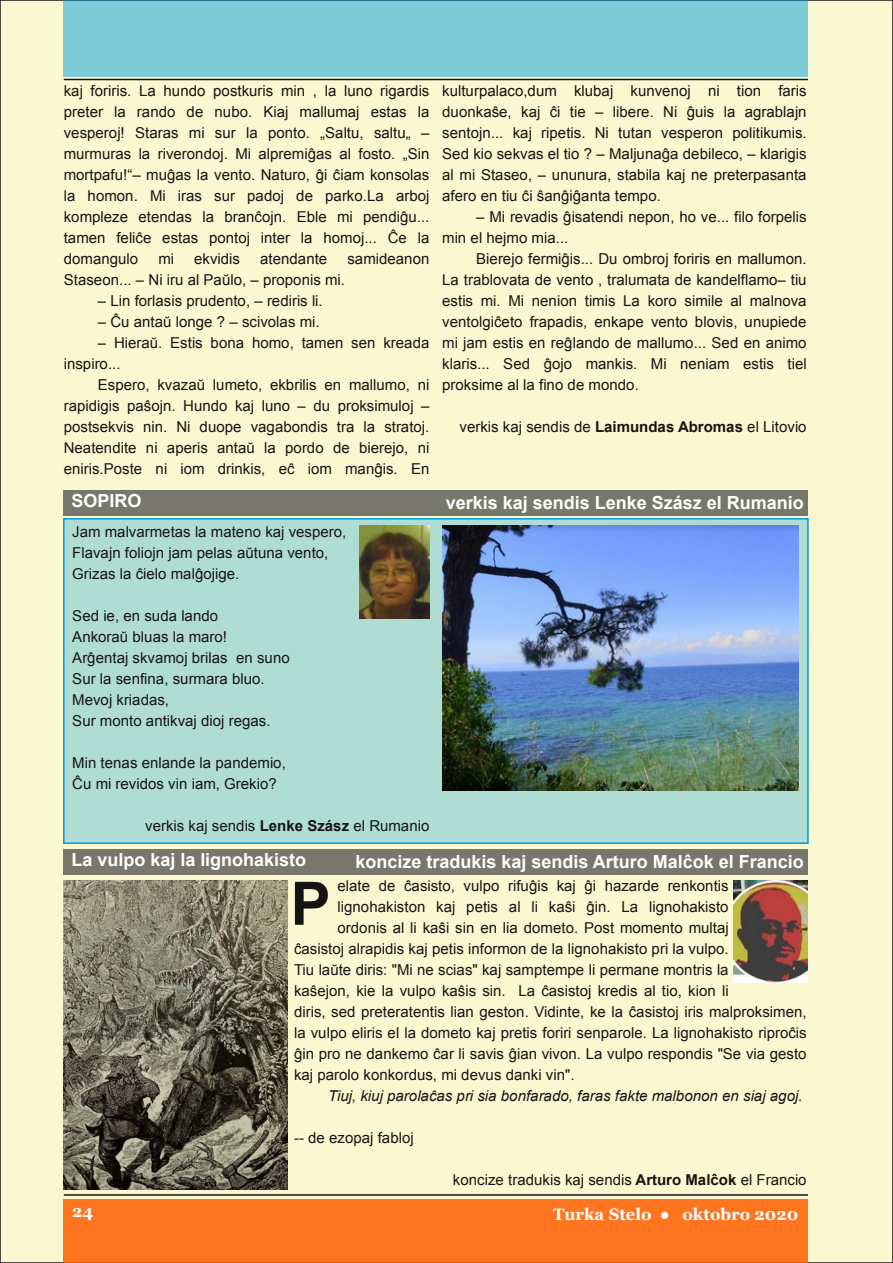
<style>
.page{position:relative;width:893px;height:1263px;background:#faf8d0}
.page>*{position:absolute;margin:0;border:0;box-sizing:border-box;transform-origin:0 0}
.t1{font:700 60px "Arial";color:#161413}
.t2{font:700 18px "Arial";color:#fff}
.t3{font:700 16.5px "Georgia";color:#fff}
.t4{font:15px/21px "Arial";letter-spacing:.005em;color:#161413}
.t5{font:italic 15px "Arial";letter-spacing:.005em;color:#161413}
.s1{font-weight:700}
</style>
<div class="page">
<div style="left:64px;top:1199px;width:744px;height:64px;background:#fe741f"></div>
<hr style="left:64px;top:1194px;width:744px;height:2px;background:#161413">
<div style="left:64px;top:0;width:744px;height:77px;background:#7dcbd7"></div>
<hr style="left:64px;top:79px;width:744px;height:1px;background:#161413">
<div style="left:64px;top:519px;width:744px;height:324px;background:#afddd4"></div>
<div style="left:63px;top:518px;width:746px;height:326px;border:2px solid #009ee0"></div>
<div style="left:64px;top:490px;width:744px;height:26px;background:#78776b"></div>
<img style="left:360px;top:526px;width:69px;height:92px">
<img style="left:443px;top:526px;width:355px;height:265px">
<div style="left:64px;top:849px;width:744px;height:26px;background:#78776b"></div>
<img style="left:734px;top:880px;width:74px;height:103px">
<img style="left:64px;top:880px;width:224px;height:309px">
<p class="t4" style="left:64px;top:80px;width:367px;text-align:justify">kaj foriris. La hundo postkuris min , la luno rigardis preter la rando de nubo. Kiaj mallumaj estas la vesperoj! Staras mi sur la ponto. „Saltu, saltu„ – murmuras la riverondoj. Mi alpremiĝas al fosto. „Sin mortpafu!“– muĝas la vento. Naturo, ĝi ĉiam konsolas la homon. Mi iras sur padoj de parko.La arboj kompleze etendas la branĉojn. Eble mi pendiĝu... tamen feliĉe estas pontoj inter la homoj... Ĉe la domangulo</p>
<p class="t4" style="left:158px;top:248px;width:17px">mi</p>
<p class="t4" style="left:194px;top:248px;width:47px">ekvidis</p>
<p class="t4" style="left:260px;top:248px;width:69px">atendante</p>
<p class="t4" style="left:347px;top:248px;width:83px">samideanon</p>
<p class="t4" style="left:64px;top:269px;width:283px">Staseon... – Ni iru al Paŭlo, – proponis mi.</p>
<p class="t4" style="left:98px;top:290px;width:226px">– Lin forlasis prudento, – rediris li.</p>
<p class="t4" style="left:98px;top:311px;width:223px">– Ĉu antaŭ longe ? – scivolas mi.</p>
<p class="t4" style="left:64px;top:332px;width:367px;text-indent:34px">– Hieraŭ. Estis bona homo, tamen sen kreada inspiro...</p>
<p class="t4" style="left:64px;top:374px;width:367px;text-align:justify;text-indent:34px">Espero, kvazaŭ lumeto, ekbrilis en mallumo, ni rapidigis paŝojn. Hundo kaj luno – du proksimuloj – postsekvis nin. Ni duope vagabondis tra la stratoj.<br>Neatendite ni aperis antaŭ la pordo de bierejo, ni eniris.Poste ni iom drinkis, eĉ iom manĝis. En</p>
<p class="t4" style="left:442px;top:80px;width:366px;text-align:justify">kulturpalaco,dum klubaj kunvenoj ni tion faris duonkaŝe, kaj ĉi tie – libere. Ni ĝuis la agrablajn sentojn... kaj ripetis. Ni tutan vesperon politikumis.<br>Sed kio sekvas el tio ? – Maljunaĝa debileco, – klarigis al mi Staseo, – ununura, stabila kaj ne preterpasanta afero en tiu ĉi ŝanĝiĝanta tempo.</p>
<p class="t4" style="left:442px;top:206px;width:366px;text-indent:34px">– Mi revadis ĝisatendi nepon, ho ve... filo forpelis min el hejmo mia...</p>
<p class="t4" style="left:442px;top:248px;width:366px;text-align:justify;text-indent:34px">Bierejo fermiĝis... Du ombroj foriris en mallumon.<br>La trablovata de vento , tralumata de kandelflamo– tiu estis mi. Mi nenion timis La koro simile al malnova ventolgiĉeto frapadis, enkape vento blovis, unupiede mi jam estis en reĝlando de mallumo... Sed en animo klaris... Sed ĝojo mankis. Mi neniam estis tiel proksime al la fino de mondo.</p>
<p class="t4" style="left:460px;top:416px;width:349px">verkis kaj sendis de <span class="s1">Laimundas Abromas</span> el Litovio</p>
<p class="t2" style="left:72px;top:491px;width:71px">SOPIRO</p>
<p class="t2" style="left:446px;top:493px;width:360px">verkis kaj sendis Lenke Szász el Rumanio</p>
<p class="t4" style="left:72px;top:521px;width:276px">Jam malvarmetas la mateno kaj vespero,<br>Flavajn foliojn jam pelas aŭtuna vento,<br>Grizas la ĉielo malĝojige.</p>
<p class="t4" style="left:72px;top:605px;width:219px">Sed ie, en suda lando<br>Ankoraŭ bluas la maro!<br>Arĝentaj skvamoj brilas en suno<br>Sur la senfina, surmara bluo.<br>Mevoj kriadas,<br>Sur monto antikvaj dioj regas.</p>
<p class="t4" style="left:72px;top:752px;width:215px">Min tenas enlande la pandemio,<br>Ĉu mi revidos vin iam, Grekio?</p>
<p class="t4" style="left:145px;top:815px;width:286px">verkis kaj sendis <span class="s1">Lenke Szász</span> el Rumanio</p>
<p class="t2" style="left:72px;top:850px;width:236px">La vulpo kaj la lignohakisto</p>
<p class="t2" style="left:355px;top:851px;width:450px">koncize tradukis kaj sendis Arturo Malĉok el Francio</p>
<h1 class="t1" style="left:291px;top:870px;width:41px">P</h1>
<p class="t4" style="left:338px;top:875px;width:393px">elate de ĉasisto, vulpo rifuĝis kaj ĝi hazarde renkontis</p>
<p class="t4" style="left:338px;top:896px;width:393px">lignohakiston kaj petis al li kaŝi ĝin. La lignohakisto</p>
<p class="t4" style="left:338px;top:917px;width:393px">ordonis al li kaŝi sin en lia dometo. Post momento multaj</p>
<p class="t4" style="left:294px;top:938px;width:436px">ĉasistoj alrapidis kaj petis informon de la lignohakisto pri la vulpo.</p>
<p class="t4" style="left:294px;top:959px;width:436px">Tiu laŭte diris: "Mi ne scias" kaj samptempe li permane montris la</p>
<p class="t4" style="left:294px;top:980px;width:436px">kaŝejon, kie la vulpo kaŝis sin. La ĉasistoj kredis al tio, kion li</p>
<p class="t4" style="left:294px;top:1001px;width:514px">diris, sed preteratentis lian geston. Vidinte, ke la ĉasistoj iris malproksimen,</p>
<p class="t4" style="left:294px;top:1022px;width:514px">la vulpo eliris el la dometo kaj pretis foriri senparole. La lignohakisto riproĉis</p>
<p class="t4" style="left:294px;top:1043px;width:514px">ĝin pro ne dankemo ĉar li savis ĝian vivon. La vulpo respondis "Se via gesto</p>
<p class="t4" style="left:294px;top:1064px;width:282px">kaj parolo konkordus, mi devus danki vin".</p>
<p class="t5" style="left:328px;top:1088px;width:476px">Tiuj, kiuj parolaĉas pri sia bonfarado, faras fakte malbonon en siaj agoj.</p>
<p class="t4" style="left:294px;top:1127px;width:121px">-- de ezopaj fabloj</p>
<p class="t4" style="left:453px;top:1169px;width:355px">koncize tradukis kaj sendis <span class="s1">Arturo Malĉok</span> el Francio</p>
<p class="t3" style="left:72px;top:1201px;width:23px">24</p>
<p class="t3" style="left:553px;top:1204px;width:247px">Turka Stelo ● oktobro 2020</p>
</div>
